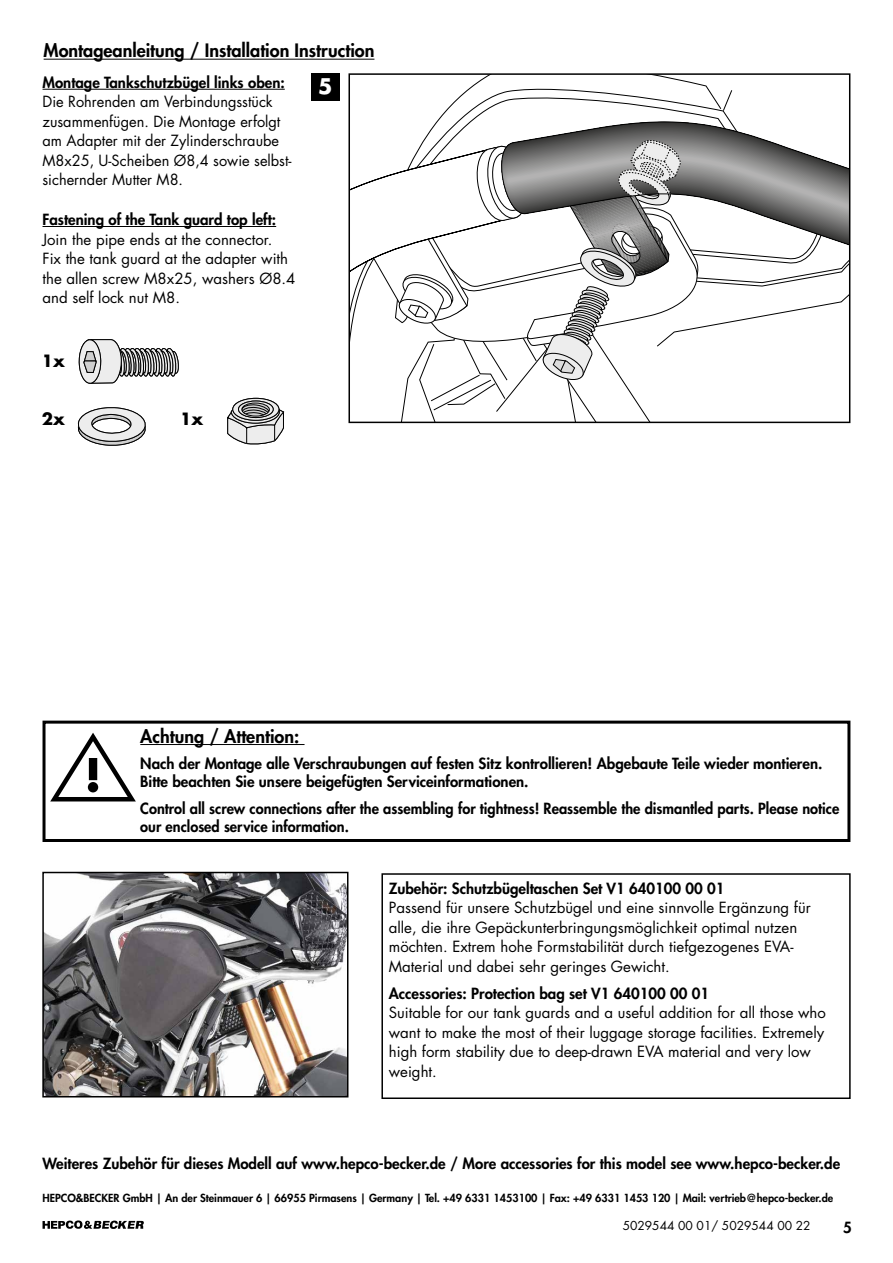
<style>
.page{position:relative;width:893px;height:1263px;background:#fff}
.page>*{position:absolute;margin:0;border:0;box-sizing:border-box;transform-origin:0 0}
.t1{font:700 21px "Futura Std";color:#fff}
.t2{font:800 18px "Futura Std";color:#000}
.t3{font:700 16.5px "Futura Std";color:#000}
.t4{font:15px/19.5px "Futura Std";color:#000}
.t5{font:800 15px/18px "Futura Std";color:#000}
.t6{font:12px "Futura Std";color:#000}
.t7{font:800 10.8px "Futura Std";color:#000}
</style>
<div class="page">
<svg style="left:43px;top:1220px;width:101px;height:9px"></svg>
<hr style="left:140px;top:744px;width:165px;height:1px;background:#000">
<div style="left:43px;top:721px;width:807px;height:121px;border:3px solid #000"></div>
<svg style="left:46px;top:731px;width:90px;height:73px"></svg>
<svg style="left:436px;top:76px;width:297px;height:46px"></svg>
<svg style="left:490px;top:114px;width:243px;height:8px"></svg>
<svg style="left:351px;top:122px;width:496px;height:298px"></svg>
<div style="left:348px;top:73px;width:502px;height:350px;border:2px solid #000"></div>
<hr style="left:44px;top:59px;width:330px;height:1px;background:#000">
<div style="left:311px;top:73px;width:29px;height:28px;background:#000"></div>
<hr style="left:43px;top:89px;width:242px;height:1px;background:#000">
<hr style="left:43px;top:226px;width:233px;height:1px;background:#000">
<img style="left:45px;top:875px;width:300px;height:219px">
<div style="left:42px;top:872px;width:306px;height:225px;border:2px solid #000"></div>
<div style="left:381px;top:873px;width:470px;height:226px;border:2px solid #000"></div>
<svg style="left:77px;top:407px;width:69px;height:39px"></svg>
<svg style="left:79px;top:339px;width:100px;height:45px"></svg>
<svg style="left:233px;top:398px;width:46px;height:22px"></svg>
<div style="left:233px;top:398px;width:46px;height:22px;border:1px solid #000;border-radius:50%"></div>
<div style="left:238px;top:401px;width:35px;height:17px;border:1px solid #000;border-radius:50%"></div>
<svg style="left:227px;top:402px;width:57px;height:42px;background:#b2b2b2"></svg>
<div style="left:242px;top:403px;width:28px;height:13px;border:1px solid #000;border-radius:50%"></div>
<p class="t2" style="left:44px;top:39px;width:332px">Montageanleitung / Installation Instruction</p>
<p class="t5" style="left:43px;top:73px;width:244px">Montage Tankschutzbügel links oben:</p>
<h1 class="t1" style="left:318px;top:72px;width:16px">5</h1>
<p class="t4" style="left:43px;top:92px;width:251px">Die Rohrenden am Verbindungsstück zusammenfügen. Die Montage erfolgt am Adapter mit der Zylinderschraube M8x25, U-Scheiben Ø8,4 sowie selbst&shy;sichernder Mutter M8.</p>
<p class="t5" style="left:43px;top:210px;width:235px">Fastening of the Tank guard top left:</p>
<p class="t4" style="left:43px;top:229px;width:254px">Join the pipe ends at the connector.<br>Fix the tank guard at the adapter with the allen screw M8x25, washers Ø8.4 and self lock nut M8.</p>
<p class="t3" style="left:42px;top:350px;width:25px">1x</p>
<p class="t3" style="left:42px;top:407px;width:25px">2x</p>
<p class="t3" style="left:180px;top:407px;width:25px">1x</p>
<p class="t2" style="left:140px;top:725px;width:161px">Achtung / Attention:</p>
<p class="t5" style="left:140px;top:755px;width:684px">Nach der Montage alle Verschraubungen auf festen Sitz kontrollieren! Abgebaute Teile wieder montieren.<br>Bitte beachten Sie unsere beigefügten Serviceinformationen.</p>
<p class="t5" style="left:140px;top:799px;width:700px">Control all screw connections after the assembling for tightness! Reassemble the dismantled parts. Please notice our enclosed service information.</p>
<p class="t5" style="left:389px;top:879px;width:337px">Zubehör: Schutzbügeltaschen Set V1 640100 00 01</p>
<p class="t4" style="left:389px;top:898px;width:423px">Passend für unsere Schutzbügel und eine sinnvolle Ergänzung für alle, die ihre Gepäckunterbringungsmöglichkeit optimal nutzen möchten. Extrem hohe Formstabilität durch tiefgezogenes EVA-Material und dabei sehr geringes Gewicht.</p>
<p class="t5" style="left:389px;top:984px;width:322px">Accessories: Protection bag set V1 640100 00 01</p>
<p class="t4" style="left:389px;top:1003px;width:438px">Suitable for our tank guards and a useful addition for all those who want to make the most of their luggage storage facilities. Extremely high form stability due to deep-drawn EVA material and very low weight.</p>
<p class="t5" style="left:43px;top:1154px;width:799px">Weiteres Zubehör für dieses Modell auf www.hepco-becker.de / More accessories for this model see www.hepco-becker.de</p>
<p class="t7" style="left:43px;top:1191px;width:792px">HEPCO&amp;BECKER GmbH | An der Steinmauer 6 | 66955 Pirmasens | Germany | Tel. +49 6331 1453100 | Fax: +49 6331 1453 120 | Mail: vertrieb@hepco-becker.de</p>
<p class="t6" style="left:623px;top:1218px;width:189px">5029544 00 01/ 5029544 00 22</p>
<p class="t5" style="left:843px;top:1218px;width:10px">5</p>
</div>
